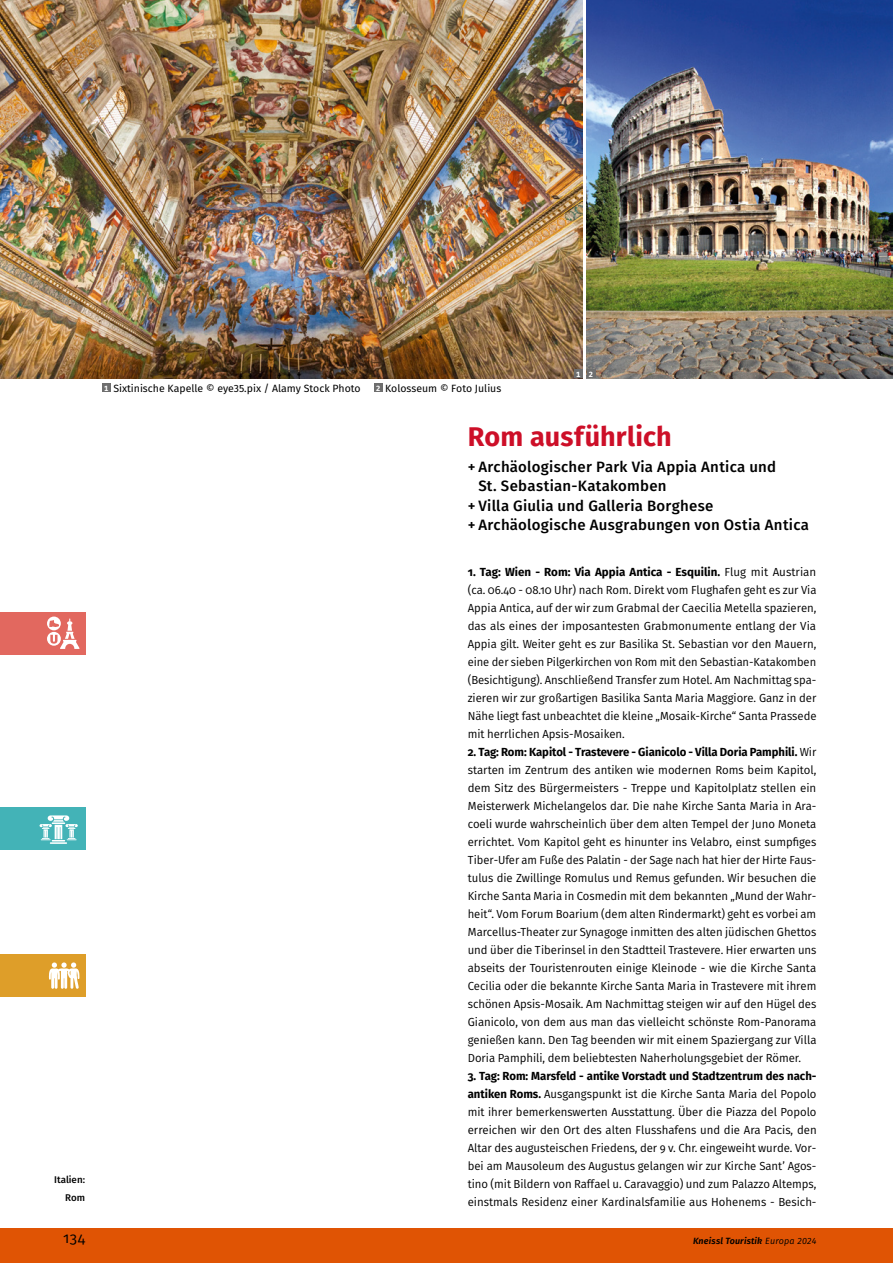
<style>
.page{position:relative;width:893px;height:1263px;background:#fff}
.page>*{position:absolute;margin:0;border:0;box-sizing:border-box;transform-origin:0 0}
._01a_Überschrift_1_R{font:700 27px "Fira Sans";letter-spacing:.005em;color:#cd0f28}
.t1{font:500 15px/19.5px "Fira Sans";letter-spacing:.015em;color:#000}
.Pagina_rb{font:15px "Fira Sans";color:#000}
._02_Reiseverlauf{font:11.7px/18px "Fira Sans";color:#000;text-align:justify}
._04_Bildlegende__Bil{font:10.5px "Fira Sans";color:#000}
.Rubrik_b{font:500 9.75px "Fira Sans";color:#000}
.Fusszeile_bold_itali{font:italic 600 9px "Fira Sans";letter-spacing:.02em;color:#000}
.t2{font:700 7.5px "Fira Sans";color:#fff}
.s1{font-weight:700}
.s2{font-weight:400}
</style>
<div class="page">
<div style="left:102px;top:384px;width:9px;height:8px;background:#6e6e6e"></div>
<div style="left:374px;top:384px;width:8px;height:8px;background:#6e6e6e"></div>
<img style="left:587px;top:0;width:306px;height:378px">
<img style="left:0;top:0;width:583px;height:378px">
<div style="left:574px;top:369px;width:9px;height:9px;background:#6e6e6e"></div>
<div style="left:587px;top:369px;width:8px;height:9px;background:#6e6e6e"></div>
<div style="left:0;top:612px;width:85px;height:43px;background:#e2685f"></div>
<svg style="left:47px;top:616px;width:32px;height:33px"></svg>
<div style="left:0;top:1229px;width:893px;height:34px;background:#e05404"></div>
<div style="left:0;top:954px;width:85px;height:43px;background:#de9e29"></div>
<svg style="left:49px;top:962px;width:30px;height:27px"></svg>
<div style="left:0;top:808px;width:85px;height:42px;background:#43b3b7"></div>
<svg style="left:39px;top:815px;width:39px;height:29px"></svg>
<p class="Rubrik_b" style="left:54px;top:1172px;width:32px">Italien:</p>
<p class="Rubrik_b" style="left:65px;top:1190px;width:21px">Rom</p>
<p class="t2" style="left:104px;top:382px;width:6px">1</p>
<p class="_04_Bildlegende__Bil" style="left:113px;top:380px;width:249px">Sixtinische Kapelle © eye35.pix / Alamy Stock Photo</p>
<p class="t2" style="left:376px;top:382px;width:6px">2</p>
<p class="_04_Bildlegende__Bil" style="left:385px;top:380px;width:118px">Kolosseum © Foto Julius</p>
<p class="t2" style="left:576px;top:368px;width:6px">1</p>
<p class="t2" style="left:589px;top:368px;width:6px">2</p>
<p class="_01a_Überschrift_1_R" style="left:468px;top:414px;width:205px">Rom ausführlich</p>
<p class="t1" style="left:478px;top:456px;width:299px;text-indent:-11px">+ Archäologischer Park Via Appia Antica und<br>St. Sebastian-Katakomben</p>
<p class="t1" style="left:468px;top:495px;width:247px">+ Villa Giulia und Galleria Borghese</p>
<p class="t1" style="left:468px;top:514px;width:343px">+ Archäologische Ausgrabungen von Ostia Antica</p>
<p class="_02_Reiseverlauf" style="left:468px;top:563px;width:350px"><span class="s1">1. Tag: Wien - Rom: Via Appia Antica - Esquilin.</span> Flug mit Austrian (ca. 06.40 - 08.10 Uhr) nach Rom. Direkt vom Flughafen geht es zur Via Appia Antica, auf der wir zum Grabmal der Caecilia Metella spazieren, das als eines der imposantesten Grabmonumente entlang der Via Appia gilt. Weiter geht es zur Basilika St. Sebastian vor den Mauern, eine der sieben Pilgerkirchen von Rom mit den Sebastian-Katakomben (Besichtigung). Anschließend Transfer zum Hotel. Am Nachmittag spa&shy;zieren wir zur großartigen Basilika Santa Maria Maggiore. Ganz in der Nähe liegt fast unbeachtet die kleine „Mosaik-Kirche“ Santa Prassede mit herrlichen Apsis-Mosaiken.</p>
<p class="_02_Reiseverlauf" style="left:468px;top:743px;width:350px"><span class="s1">2. Tag: Rom: Kapitol - Trastevere - Gianicolo - Villa Doria Pamphili.</span> Wir starten im Zentrum des antiken wie modernen Roms beim Kapitol, dem Sitz des Bürgermeisters - Treppe und Kapitolplatz stellen ein Meisterwerk Michelangelos dar. Die nahe Kirche Santa Maria in Ara&shy;coeli wurde wahrscheinlich über dem alten Tempel der Juno Moneta errichtet. Vom Kapitol geht es hinunter ins Velabro, einst sumpfiges Tiber-Ufer am Fuße des Palatin - der Sage nach hat hier der Hirte Faus&shy;tulus die Zwillinge Romulus und Remus gefunden. Wir besuchen die Kirche Santa Maria in Cosmedin mit dem bekannten „Mund der Wahr&shy;heit“. Vom Forum Boarium (dem alten Rindermarkt) geht es vorbei am Marcellus-Theater zur Synagoge inmitten des alten jüdischen Ghettos und über die Tiberinsel in den Stadtteil Trastevere. Hier erwarten uns abseits der Touristenrouten einige Kleinode - wie die Kirche Santa Cecilia oder die bekannte Kirche Santa Maria in Trastevere mit ihrem schönen Apsis-Mosaik. Am Nachmittag steigen wir auf den Hügel des Gianicolo, von dem aus man das vielleicht schönste Rom-Panorama genießen kann. Den Tag beenden wir mit einem Spaziergang zur Villa Doria Pamphili, dem beliebtesten Naherholungsgebiet der Römer.</p>
<p class="_02_Reiseverlauf" style="left:468px;top:1067px;width:350px"><span class="s1">3. Tag: Rom: Marsfeld - antike Vorstadt und Stadtzentrum des nach&shy;antiken Roms.</span> Ausgangspunkt ist die Kirche Santa Maria del Popolo mit ihrer bemerkenswerten Ausstattung. Über die Piazza del Popolo erreichen wir den Ort des alten Flusshafens und die Ara Pacis, den Altar des augusteischen Friedens, der 9 v. Chr. eingeweiht wurde. Vor&shy;bei am Mausoleum des Augustus gelangen wir zur Kirche Sant’ Agos&shy;tino (mit Bildern von Raffael u. Caravaggio) und zum Palazzo Altemps, einstmals Residenz einer Kardinalsfamilie aus Hohenems - Besich-</p>
<p class="Pagina_rb" style="left:63px;top:1227px;width:23px">134</p>
<p class="Fusszeile_bold_itali" style="left:693px;top:1233px;width:125px">Kneissl Touristik <span class="s2">Europa 2024</span></p>
</div>
